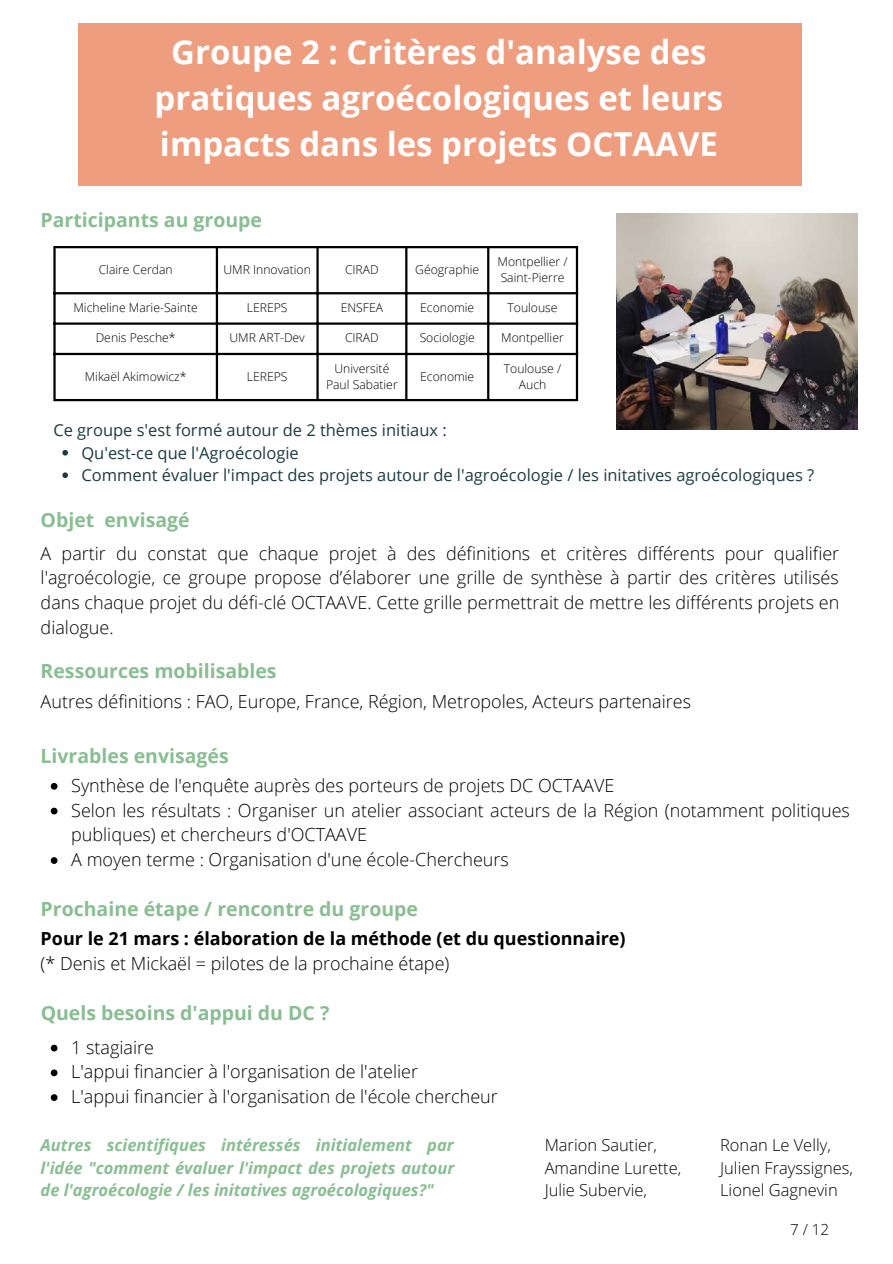
<style>
.page{position:relative;width:893px;height:1264px;background:#fff}
.page>*{position:absolute;margin:0;border:0;box-sizing:border-box;transform-origin:0 0}
.t1{font:700 33px/46px "Open Sans";color:#fff;text-align:center}
.t2{font:700 19.5px "Open Sans";color:#88be91}
.t3{font:300 18px/24.8px "Open Sans";color:#000}
.t4{font:700 18px "Open Sans";color:#000}
.t5{font:16.5px/22.5px "Open Sans";color:#1d3b41}
.t6{font:italic 700 16.5px/22.5px "Open Sans";color:#88be91;text-align:justify}
.t7{font:300 16.5px/22.5px "Open Sans";color:#000}
.t8{font:300 15.15px "Open Sans";color:#000}
.t9{font:300 12.15px/16.2px "Open Sans";color:#000;text-align:center}
</style>
<div class="page">
<div style="left:78px;top:24px;width:723px;height:162px;background:#ee9d7f"></div>
<svg style="left:51px;top:783px;width:6px;height:6px"></svg>
<svg style="left:51px;top:807px;width:6px;height:7px"></svg>
<svg style="left:51px;top:857px;width:6px;height:6px"></svg>
<svg style="left:51px;top:1044px;width:6px;height:7px"></svg>
<svg style="left:51px;top:1069px;width:6px;height:7px"></svg>
<svg style="left:51px;top:1094px;width:6px;height:6px"></svg>
<img style="left:616px;top:214px;width:241px;height:215px">
<svg style="left:62px;top:450px;width:6px;height:5px"></svg>
<svg style="left:62px;top:472px;width:6px;height:6px"></svg>
<hr style="left:53px;top:248px;width:3px;height:151px;background:#000">
<hr style="left:216px;top:248px;width:2px;height:151px;background:#000">
<hr style="left:316px;top:248px;width:2px;height:151px;background:#000">
<hr style="left:405px;top:248px;width:2px;height:151px;background:#000">
<hr style="left:487px;top:248px;width:2px;height:151px;background:#000">
<hr style="left:576px;top:248px;width:2px;height:151px;background:#000">
<hr style="left:53px;top:246px;width:525px;height:2px;background:#000">
<hr style="left:53px;top:292px;width:525px;height:2px;background:#000">
<hr style="left:53px;top:322px;width:525px;height:3px;background:#000">
<hr style="left:53px;top:353px;width:525px;height:2px;background:#000">
<hr style="left:53px;top:399px;width:525px;height:2px;background:#000">
<h1 class="t1" style="left:154px;top:28px;width:570px">Groupe 2 : Critères d'analyse des pratiques agroécologiques et leurs impacts dans les projets OCTAAVE</h1>
<p class="t2" style="left:41px;top:206px;width:223px">Participants au groupe</p>
<p class="t9" style="left:99px;top:261px;width:75px">Claire Cerdan</p>
<p class="t9" style="left:223px;top:261px;width:89px">UMR Innovation</p>
<p class="t9" style="left:345px;top:261px;width:35px">CIRAD</p>
<p class="t9" style="left:415px;top:261px;width:66px">Géographie</p>
<p class="t9" style="left:497px;top:253px;width:71px;text-align:left">Montpellier /<br>Saint-Pierre</p>
<p class="t9" style="left:73px;top:299px;width:126px">Micheline Marie-Sainte</p>
<p class="t9" style="left:247px;top:299px;width:42px">LEREPS</p>
<p class="t9" style="left:341px;top:299px;width:44px">ENSFEA</p>
<p class="t9" style="left:420px;top:299px;width:56px">Economie</p>
<p class="t9" style="left:507px;top:299px;width:52px">Toulouse</p>
<p class="t9" style="left:96px;top:329px;width:81px">Denis Pesche*</p>
<p class="t9" style="left:229px;top:329px;width:77px">UMR ART-Dev</p>
<p class="t9" style="left:345px;top:329px;width:35px">CIRAD</p>
<p class="t9" style="left:419px;top:329px;width:57px">Sociologie</p>
<p class="t9" style="left:501px;top:329px;width:64px">Montpellier</p>
<p class="t9" style="left:85px;top:368px;width:103px">Mikaël Akimowicz*</p>
<p class="t9" style="left:247px;top:368px;width:42px">LEREPS</p>
<p class="t9" style="left:326px;top:360px;width:73px">Université<br>Paul Sabatier</p>
<p class="t9" style="left:420px;top:368px;width:56px">Economie</p>
<p class="t9" style="left:504px;top:360px;width:59px">Toulouse /<br>Auch</p>
<p class="t5" style="left:53px;top:419px;width:395px">Ce groupe s'est formé autour de 2 thèmes initiaux :</p>
<p class="t5" style="left:81px;top:441px;width:734px">Qu'est-ce que l'Agroécologie<br>Comment évaluer l'impact des projets autour de l'agroécologie / les initatives agroécologiques ?</p>
<p class="t2" style="left:41px;top:506px;width:151px">Objet envisagé</p>
<p class="t3" style="left:41px;top:540px;width:800px;text-align:justify">A partir du constat que chaque projet à des définitions et critères différents pour qualifier l'agroécologie, ce groupe propose d’élaborer une grille de synthèse à partir des critères utilisés dans chaque projet du défi-clé OCTAAVE. Cette grille permettrait de mettre les différents projets en dialogue.</p>
<p class="t2" style="left:41px;top:657px;width:237px">Ressources mobilisables</p>
<p class="t3" style="left:41px;top:688px;width:651px">Autres définitions : FAO, Europe, France, Région, Metropoles, Acteurs partenaires</p>
<p class="t2" style="left:41px;top:742px;width:189px">Livrables envisagés</p>
<p class="t3" style="left:71px;top:772px;width:780px">Synthèse de l'enquête auprès des porteurs de projets DC OCTAAVE<br>Selon les résultats : Organiser un atelier associant acteurs de la Région (notamment politiques publiques) et chercheurs d'OCTAAVE<br>A moyen terme : Organisation d'une école-Chercheurs</p>
<p class="t2" style="left:41px;top:895px;width:379px">Prochaine étape / rencontre du groupe</p>
<p class="t4" style="left:41px;top:925px;width:586px">Pour le 21 mars : élaboration de la méthode (et du questionnaire)</p>
<p class="t3" style="left:41px;top:950px;width:410px">(* Denis et Mickaël = pilotes de la prochaine étape)</p>
<p class="t2" style="left:41px;top:999px;width:290px">Quels besoins d'appui du DC ?</p>
<p class="t3" style="left:71px;top:1034px;width:428px">1 stagiaire<br>L'appui financier à l'organisation de l'atelier<br>L'appui financier à l'organisation de l'école chercheur</p>
<p class="t6" style="left:41px;top:1133px;width:415px">Autres scientifiques intéressés initialement par l'idée "comment évaluer l'impact des projets autour de l'agroécologie / les initatives agroécologiques?"</p>
<p class="t7" style="left:544px;top:1133px;width:138px">Marion Sautier,<br>Amandine Lurette,<br>Julie Subervie,</p>
<p class="t7" style="left:720px;top:1133px;width:134px">Ronan Le Velly,<br>Julien Frayssignes,<br>Lionel Gagnevin</p>
<p class="t8" style="left:790px;top:1218px;width:40px">7 / 12</p>
</div>
